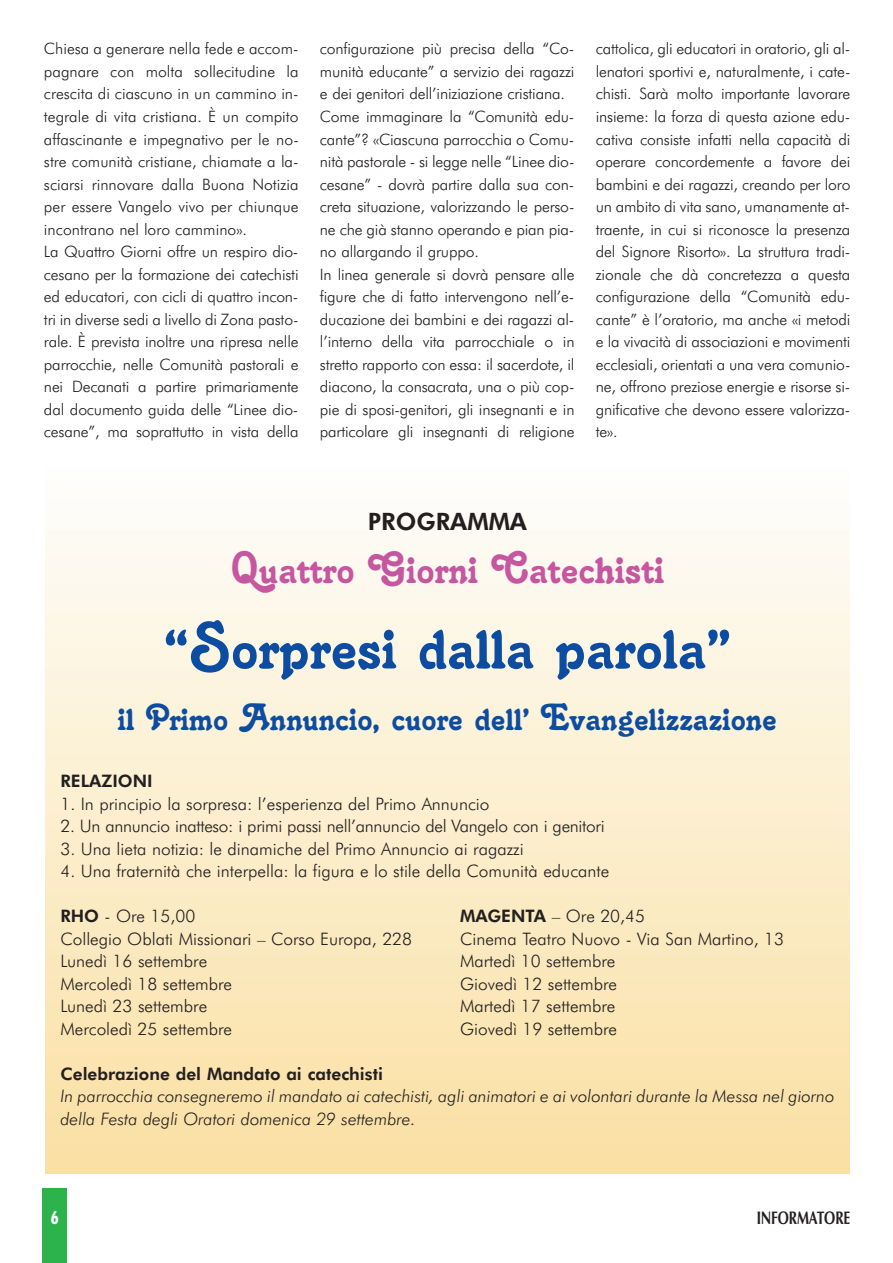
<style>
.page{position:relative;width:893px;height:1263px;background:#fff}
.page>*{position:absolute;margin:0;border:0;box-sizing:border-box;transform-origin:0 0}
.t1{font:67.5px "Christie";color:#0d4da1}
.t2{font:45px "Christie";color:#c656a0}
.t3{font:37.5px "Christie";color:#0d4da1}
.t4{font:800 24px "Futura BT";color:#231f20}
.t5{font:700 18.15px "Zapf Humanist 601 BT";color:#231f20;scale:.74 1}
.t6{font:700 condensed 18px "Futura BT";color:#fff}
.t7{font:300 17.25px "Futura BT";color:#231f20}
.t8{font:italic 300 17.25px/22.5px "Futura BT";color:#231f20}
.t9{font:800 17.25px "Futura BT";color:#231f20}
.t10{font:300 15.75px/22.5px "Futura BT";letter-spacing:-.01em;color:#231f20}
.s1{font-weight:800}
</style>
<div class="page">
<div style="left:43px;top:1188px;width:24px;height:75px;background:#2cb34b"></div>
<div style="left:45px;top:466px;width:804px;height:708px;background:linear-gradient(to bottom,#fefefc,#fadfa2)"></div>
<p class="t10" style="left:44px;top:38px;width:256px">Chiesa a generare nella fede e accom&shy;pagnare con molta sollecitudine la crescita di ciascuno in un cammino in&shy;tegrale di vita cristiana. È un compito affascinante e impegnativo per le no&shy;stre comunità cristiane, chiamate a la&shy;sciarsi rinnovare dalla Buona Notizia per essere Vangelo vivo per chiunque incontrano nel loro cammino».<br>La Quattro Giorni offre un respiro dio&shy;cesano per la formazione dei catechisti ed educatori, con cicli di quattro incon&shy;tri in diverse sedi a livello di Zona pasto&shy;rale. È prevista inoltre una ripresa nelle parrocchie, nelle Comunità pastorali e nei Decanati a partire primariamente dal documento guida delle “Linee dio&shy;cesane”, ma soprattutto in vista della</p>
<p class="t10" style="left:320px;top:38px;width:256px">configurazione più precisa della “Co&shy;munità educante” a servizio dei ragazzi e dei genitori dell’iniziazione cristiana.<br>Come immaginare la “Comunità edu&shy;cante”? «Ciascuna parrocchia o Comu&shy;nità pastorale - si legge nelle “Linee dio&shy;cesane” - dovrà partire dalla sua con&shy;creta situazione, valorizzando le perso&shy;ne che già stanno operando e pian pia&shy;no allargando il gruppo.<br>In linea generale si dovrà pensare alle figure che di fatto intervengono nell’e&shy;ducazione dei bambini e dei ragazzi al&shy;l’interno della vita parrocchiale o in stretto rapporto con essa: il sacerdote, il diacono, la consacrata, una o più cop&shy;pie di sposi-genitori, gli insegnanti e in particolare gli insegnanti di religione</p>
<p class="t10" style="left:596px;top:38px;width:256px;text-align:justify">cattolica, gli educatori in oratorio, gli al&shy;lenatori sportivi e, naturalmente, i cate&shy;chisti. Sarà molto importante lavorare insieme: la forza di questa azione edu&shy;cativa consiste infatti nella capacità di operare concordemente a favore dei bambini e dei ragazzi, creando per loro un ambito di vita sano, umanamente at&shy;traente, in cui si riconosce la presenza del Signore Risorto». La struttura tradi&shy;zionale che dà concretezza a questa configurazione della “Comunità edu&shy;cante” è l’oratorio, ma anche «i metodi e la vivacità di associazioni e movimenti ecclesiali, orientati a una vera comunio&shy;ne, offrono preziose energie e risorse si&shy;gnificative che devono essere valorizza&shy;te».</p>
<h3 class="t4" style="left:368px;top:507px;width:161px">PROGRAMMA</h3>
<h2 class="t2" style="left:231px;top:540px;width:435px">Quattro Giorni Catechisti</h2>
<h1 class="t1" style="left:164px;top:604px;width:569px">“Sorpresi dalla parola”</h1>
<h3 class="t3" style="left:118px;top:694px;width:661px">il Primo Annuncio, cuore dell’ Evangelizzazione</h3>
<p class="t9" style="left:60px;top:770px;width:94px">RELAZIONI</p>
<p class="t7" style="left:60px;top:793px;width:431px">1. In principio la sorpresa: l’esperienza del Primo Annuncio</p>
<p class="t7" style="left:60px;top:815px;width:546px">2. Un annuncio inatteso: i primi passi nell’annuncio del Vangelo con i genitori</p>
<p class="t7" style="left:60px;top:838px;width:465px">3. Una lieta notizia: le dinamiche del Primo Annuncio ai ragazzi</p>
<p class="t7" style="left:60px;top:860px;width:550px">4. Una fraternità che interpella: la figura e lo stile della Comunità educante</p>
<p class="t7" style="left:60px;top:905px;width:136px"><span class="s1">RHO</span> - Ore 15,00</p>
<p class="t7" style="left:460px;top:905px;width:186px"><span class="s1">MAGENTA</span> – Ore 20,45</p>
<p class="t7" style="left:60px;top:928px;width:353px">Collegio Oblati Missionari – Corso Europa, 228</p>
<p class="t7" style="left:460px;top:928px;width:325px">Cinema Teatro Nuovo - Via San Martino, 13</p>
<p class="t7" style="left:60px;top:950px;width:148px">Lunedì 16 settembre</p>
<p class="t7" style="left:460px;top:950px;width:157px">Martedì 10 settembre</p>
<p class="t7" style="left:60px;top:973px;width:173px">Mercoledì 18 settembre</p>
<p class="t7" style="left:460px;top:973px;width:158px">Giovedì 12 settembre</p>
<p class="t7" style="left:60px;top:995px;width:148px">Lunedì 23 settembre</p>
<p class="t7" style="left:460px;top:995px;width:157px">Martedì 17 settembre</p>
<p class="t7" style="left:60px;top:1018px;width:173px">Mercoledì 25 settembre</p>
<p class="t7" style="left:460px;top:1018px;width:158px">Giovedì 19 settembre</p>
<p class="t9" style="left:60px;top:1063px;width:324px">Celebrazione del Mandato ai catechisti</p>
<p class="t8" style="left:60px;top:1084px;width:776px">In parrocchia consegneremo il mandato ai catechisti, agli animatori e ai volontari durante la Messa nel giorno della Festa degli Oratori domenica 29 settembre.</p>
<p class="t6" style="left:51px;top:1206px;width:9px">6</p>
<p class="t5" style="left:757px;top:1206px;width:128px">INFORMATORE</p>
</div>
